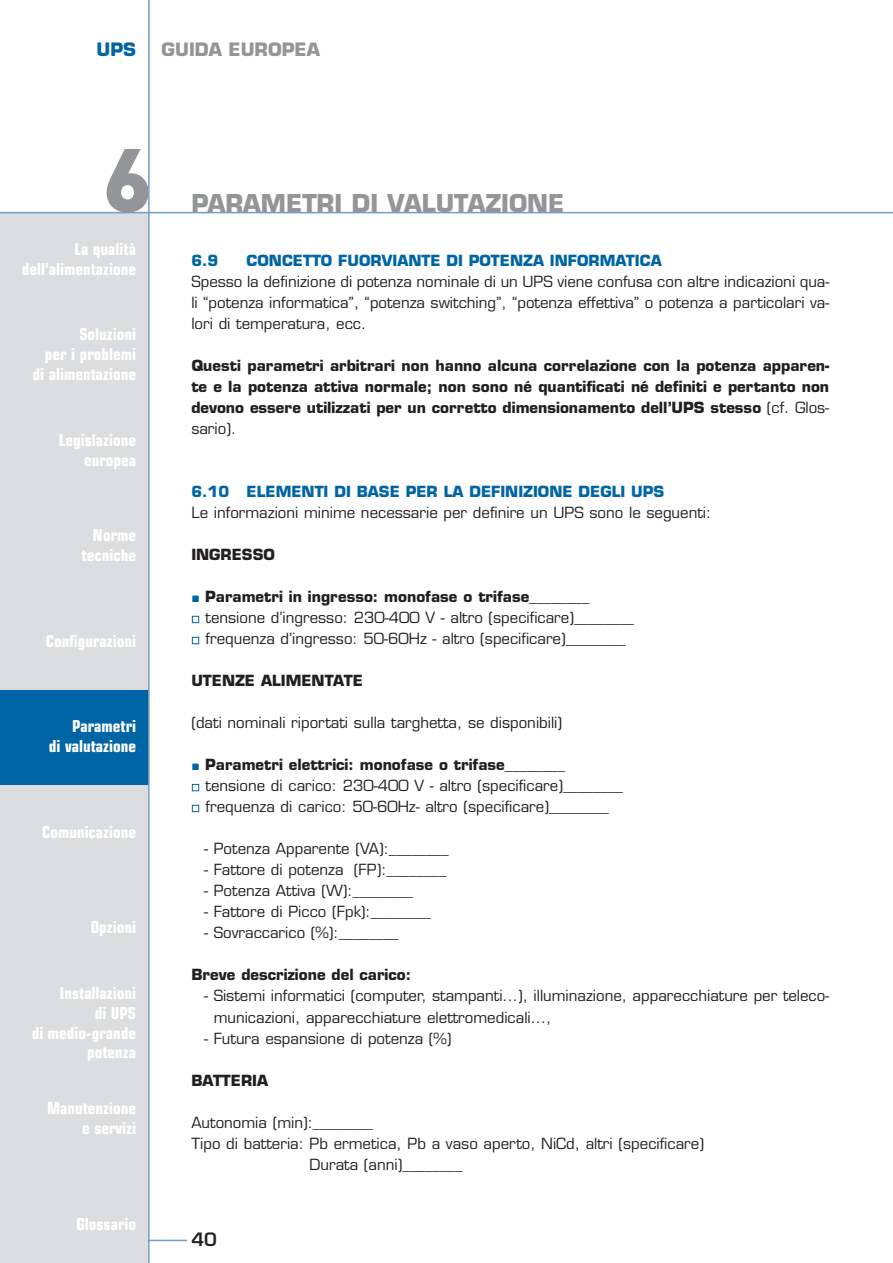
<style>
.page{position:relative;width:893px;height:1263px;background:#fff}
.page>*{position:absolute;margin:0;border:0;box-sizing:border-box;transform-origin:0 0}
.t1{font:900 88.5px "DIN";color:#939598}
.t2{font:700 24px "Eurostile";color:#939598}
.t3{font:700 18px "Eurostile";color:#939598}
.t4{font:700 18px "Eurostile";color:#0065a4}
.t5{font:600 18px "Eurostile";color:#231f20}
.t6{font:700 condensed 16.5px/19.8px "Eurostile";color:#fff;text-align:right}
.t7{font:15px/21px "Eurostile";color:#231f20}
.t8{font:700 15px/21px "Eurostile";color:#231f20;text-align:justify}
.t9{font:700 15px "Eurostile";color:#0065a4}
.s1{font-weight:400}
.s2{font-weight:700}
</style>
<div class="page">
<div style="left:0;top:308px;width:149px;height:96px;background:#dcdddf"></div>
<div style="left:0;top:404px;width:149px;height:95px;background:#dcdddf"></div>
<div style="left:0;top:499px;width:149px;height:96px;background:#dcdddf"></div>
<div style="left:0;top:595px;width:149px;height:95px;background:#dcdddf"></div>
<div style="left:0;top:690px;width:149px;height:95px;background:#0065a4"></div>
<div style="left:0;top:785px;width:149px;height:96px;background:#dcdddf"></div>
<div style="left:0;top:881px;width:149px;height:95px;background:#dcdddf"></div>
<div style="left:0;top:976px;width:149px;height:96px;background:#dcdddf"></div>
<div style="left:0;top:1072px;width:149px;height:95px;background:#dcdddf"></div>
<div style="left:0;top:1167px;width:149px;height:96px;background:#dcdddf"></div>
<div style="left:0;top:213px;width:149px;height:95px;background:#dcdddf"></div>
<hr style="left:0;top:212px;width:893px;height:1px;background:#729eca">
<hr style="left:148px;top:0;width:2px;height:1263px;background:#729eca">
<hr style="left:149px;top:1240px;width:38px;height:1px;background:#729eca">
<p class="t4" style="left:97px;top:43px;width:41px">UPS</p>
<p class="t3" style="left:162px;top:43px;width:160px">GUIDA EUROPEA</p>
<h1 class="t1" style="left:103px;top:130px;width:51px">6</h1>
<p class="t6" style="left:22px;top:240px;width:116px">La qualità dell’alimentazione</p>
<p class="t6" style="left:33px;top:326px;width:105px">Soluzioni<br>per i problemi di alimentazione</p>
<p class="t6" style="left:59px;top:431px;width:79px">Legislazione europea</p>
<p class="t6" style="left:82px;top:527px;width:56px">Norme tecniche</p>
<p class="t6" style="left:46px;top:632px;width:92px">Configurazioni</p>
<p class="t6" style="left:49px;top:718px;width:89px">Parametri<br>di valutazione</p>
<p class="t6" style="left:42px;top:823px;width:95px">Comunicazione</p>
<p class="t6" style="left:91px;top:919px;width:47px">Opzioni</p>
<p class="t6" style="left:32px;top:984px;width:106px">Installazioni<br>di UPS<br>di medio-grande potenza</p>
<p class="t6" style="left:47px;top:1100px;width:91px">Manutenzione e servizi</p>
<p class="t6" style="left:76px;top:1216px;width:61px">Glossario</p>
<h2 class="t2" style="left:191px;top:194px;width:375px">PARAMETRI DI VALUTAZIONE</h2>
<p class="t9" style="left:191px;top:255px;width:28px">6.9</p>
<p class="t9" style="left:247px;top:255px;width:417px">CONCETTO FUORVIANTE DI POTENZA INFORMATICA</p>
<p class="t7" style="left:191px;top:273px;width:640px;text-align:justify">Spesso la definizione di potenza nominale di un UPS viene confusa con altre indicazioni qua&shy;li “potenza informatica”, “potenza switching”, “potenza effettiva” o potenza a particolari va&shy;lori di temperatura, ecc.</p>
<p class="t8" style="left:191px;top:357px;width:639px">Questi parametri arbitrari non hanno alcuna correlazione con la potenza apparen&shy;te e la potenza attiva normale; non sono né quantificati né definiti e pertanto non devono essere utilizzati per un corretto dimensionamento dell’UPS stesso <span class="s1">(cf. Glos&shy;sario).</span></p>
<p class="t9" style="left:191px;top:486px;width:474px">6.10 ELEMENTI DI BASE PER LA DEFINIZIONE DEGLI UPS</p>
<p class="t7" style="left:191px;top:504px;width:521px">Le informazioni minime necessarie per definire un UPS sono le seguenti:</p>
<p class="t8" style="left:191px;top:546px;width:85px">INGRESSO</p>
<p class="t7" style="left:205px;top:588px;width:430px"><span class="s2">Parametri in ingresso: monofase o trifase</span>________ tensione d’ingresso: 230-400 V - altro (specificare)________ frequenza d’ingresso: 50-60Hz - altro (specificare)________</p>
<p class="t8" style="left:191px;top:672px;width:173px">UTENZE ALIMENTATE</p>
<p class="t7" style="left:191px;top:714px;width:372px">(dati nominali riportati sulla targhetta, se disponibili)</p>
<p class="t7" style="left:205px;top:756px;width:419px"><span class="s2">Parametri elettrici: monofase o trifase</span>________ tensione di carico: 230-400 V - altro (specificare)________ frequenza di carico: 50-60Hz- altro (specificare)________</p>
<p class="t7" style="left:204px;top:840px;width:246px">- Potenza Apparente (VA):________</p>
<p class="t7" style="left:204px;top:861px;width:244px">- Fattore di potenza (FP):________</p>
<p class="t7" style="left:204px;top:882px;width:210px">- Potenza Attiva (W):________</p>
<p class="t7" style="left:204px;top:903px;width:228px">- Fattore di Picco (Fpk):________</p>
<p class="t7" style="left:204px;top:924px;width:196px">- Sovraccarico (%):________</p>
<p class="t8" style="left:191px;top:966px;width:221px">Breve descrizione del carico:</p>
<p class="t7" style="left:214px;top:987px;width:617px;text-indent:-10px">- Sistemi informatici (computer, stampanti...), illuminazione, apparecchiature per teleco&shy;municazioni, apparecchiature elettromedicali...,</p>
<p class="t7" style="left:204px;top:1029px;width:249px">- Futura espansione di potenza (%)</p>
<p class="t8" style="left:191px;top:1071px;width:78px">BATTERIA</p>
<p class="t7" style="left:191px;top:1113px;width:183px">Autonomia (min):________</p>
<p class="t7" style="left:191px;top:1134px;width:514px">Tipo di batteria: Pb ermetica, Pb a vaso aperto, NiCd, altri (specificare)</p>
<p class="t7" style="left:309px;top:1155px;width:155px">Durata (anni)________</p>
<p class="t5" style="left:191px;top:1232px;width:27px">40</p>
</div>
